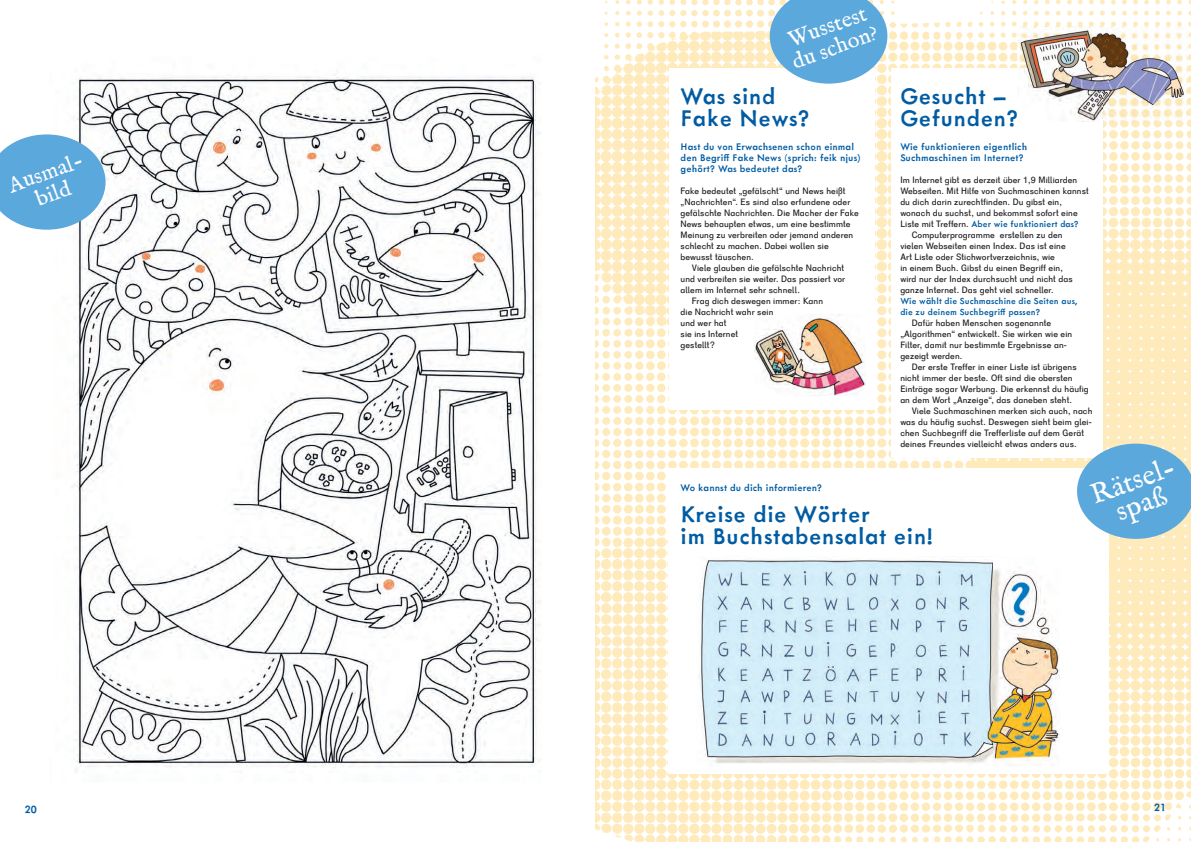
<style>
.page{position:relative;width:1191px;height:842px;background:#fff}
.page>*{position:absolute;margin:0;border:0;box-sizing:border-box;transform-origin:0 0}
.t1{font:28px/24px "IM FELL English Roman";color:#fff;text-align:center}
.t2{font:500 26px/22px "Metallophile Sp 8";letter-spacing:.02em;color:#015ca3}
.t3{font:22px/22px "IM FELL English Roman";color:#fff}
.t4{font:500 12px "Metallophile Sp 8";color:#015ca3}
.t5{font:500 11px/11px "Metallophile Sp 8";letter-spacing:.01em;color:#015ca3}
.t6{font:500 10px/11px "Metallophile Sp 8";letter-spacing:.01em;color:#015ca3}
.t7{font:9px/11px "Schulbuch Bayern OT";letter-spacing:.01em;color:#231f20}
.s1{font-family:"Schulbuch Bayern OT";font-weight:400;font-size:9px;color:#231f20}
</style>
<div class="page">
<img style="left:595px;top:0;width:596px;height:842px">
<div style="left:668px;top:469px;width:440px;height:305px;background:#fff"></div>
<div style="left:669px;top:68px;width:205px;height:341px;background:#fff"></div>
<div style="left:890px;top:68px;width:212px;height:390px;background:#fff"></div>
<img style="left:699px;top:560px;width:361px;height:203px">
<img style="left:1086px;top:26px;width:102px;height:95px">
<img style="left:1017px;top:26px;width:69px;height:42px">
<img style="left:1024px;top:68px;width:84px;height:53px">
<img style="left:754px;top:316px;width:111px;height:80px">
<svg style="left:769px;top:0;width:118px;height:84px;background:#77b6de"></svg>
<svg style="left:1077px;top:444px;width:114px;height:95px;background:#7bb7dc"></svg>
<img style="left:71px;top:74px;width:470px;height:698px">
<svg style="left:0;top:134px;width:106px;height:96px"></svg>
<h3 class="t3" style="left:5px;top:176px;width:80px;text-align:center;rotate:-20deg">Ausmal&shy;bild</h3>
<h3 class="t3" style="left:781px;top:32px;width:91px;rotate:-20deg">Wusstest du schon?</h3>
<h2 class="t2" style="left:680px;top:84px;width:131px">Was sind<br>Fake News?</h2>
<p class="t5" style="left:680px;top:140px;width:182px">Hast du von Erwachsenen schon einmal den Begriff Fake News (sprich: feik njus) gehört? Was bedeutet das?</p>
<p class="t7" style="left:680px;top:185px;width:166px">Fake bedeutet „gefälscht“ und News heißt</p>
<p class="t7" style="left:680px;top:196px;width:171px">„Nachrichten“. Es sind also erfundene oder</p>
<p class="t7" style="left:680px;top:207px;width:180px">gefälschte Nachrichten. Die Macher der Fake</p>
<p class="t7" style="left:680px;top:218px;width:172px">News behaupten etwas, um eine bestimmte</p>
<p class="t7" style="left:680px;top:229px;width:174px">Meinung zu verbreiten oder jemand anderen</p>
<p class="t7" style="left:680px;top:240px;width:150px">schlecht zu machen. Dabei wollen sie</p>
<p class="t7" style="left:680px;top:251px;width:75px">bewusst täuschen.</p>
<p class="t7" style="left:692px;top:262px;width:154px">Viele glauben die gefälschte Nachricht</p>
<p class="t7" style="left:680px;top:273px;width:166px">und verbreiten sie weiter. Das passiert vor</p>
<p class="t7" style="left:680px;top:284px;width:121px">allem im Internet sehr schnell.</p>
<p class="t7" style="left:692px;top:295px;width:133px">Frag dich deswegen immer: Kann</p>
<p class="t7" style="left:680px;top:306px;width:94px">die Nachricht wahr sein</p>
<p class="t7" style="left:680px;top:317px;width:47px">und wer hat</p>
<p class="t7" style="left:680px;top:328px;width:59px">sie ins Internet</p>
<p class="t7" style="left:680px;top:339px;width:36px">gestellt?</p>
<h2 class="t2" style="left:900px;top:84px;width:120px">Gesucht –<br>Gefunden?</h2>
<p class="t5" style="left:900px;top:140px;width:128px">Wie funktionieren eigentlich<br>Suchmaschinen im Internet?</p>
<p class="t7" style="left:900px;top:174px;width:190px">Im Internet gibt es derzeit über 1,9 Milliarden Web seiten. Mit Hilfe von Suchmaschinen kannst du dich darin zurecht finden. Du gibst ein, wonach du suchst, und bekommst sofort eine</p>
<p class="t6" style="left:900px;top:218px;width:180px"><span class="s1">Liste mit Treffern.</span> Aber wie funktioniert das?</p>
<p class="t7" style="left:900px;top:229px;width:174px;text-indent:11px">Computerprogramme erstellen zu den vielen Webseiten einen Index. Das ist eine Art Liste oder Stichwortverzeichnis, wie<br>in einem Buch. Gibst du einen Begriff ein, wird nur der Index durchsucht und nicht das ganze Internet. Das geht viel schneller.</p>
<p class="t6" style="left:900px;top:295px;width:179px">Wie wählt die Suchmaschine die Seiten aus, die zu deinem Suchbegriff passen?</p>
<p class="t7" style="left:900px;top:317px;width:173px;text-indent:11px">Dafür haben Menschen sogenannte „Algorithmen“ entwickelt. Sie wirken wie ein Filter, damit nur bestimmte Ergebnisse an&shy;gezeigt werden.</p>
<p class="t7" style="left:900px;top:361px;width:190px;text-indent:11px">Der erste Treffer in einer Liste ist übrigens nicht immer der beste. Oft sind die obersten Einträge sogar Werbung. Die erkennst du häufig an dem Wort „Anzeige“, das daneben steht.</p>
<p class="t7" style="left:900px;top:405px;width:194px;text-indent:11px">Viele Suchmaschinen merken sich auch, nach was du häufig suchst. Deswegen sieht beim glei&shy;chen Suchbegriff die Trefferliste auf dem Gerät deines Freundes vielleicht etwas anders aus.</p>
<p class="t5" style="left:680px;top:481px;width:143px">Wo kannst du dich informieren?</p>
<h2 class="t2" style="left:680px;top:502px;width:255px">Kreise die Wörter<br>im Buchstabensalat ein!</h2>
<h1 class="t1" style="left:1087px;top:485px;width:89px;rotate:-20deg">Rätsel&shy;spaß</h1>
<h3 class="t4" style="left:25px;top:802px;width:13px">20</h3>
<h3 class="t4" style="left:1154px;top:800px;width:13px">21</h3>
</div>
